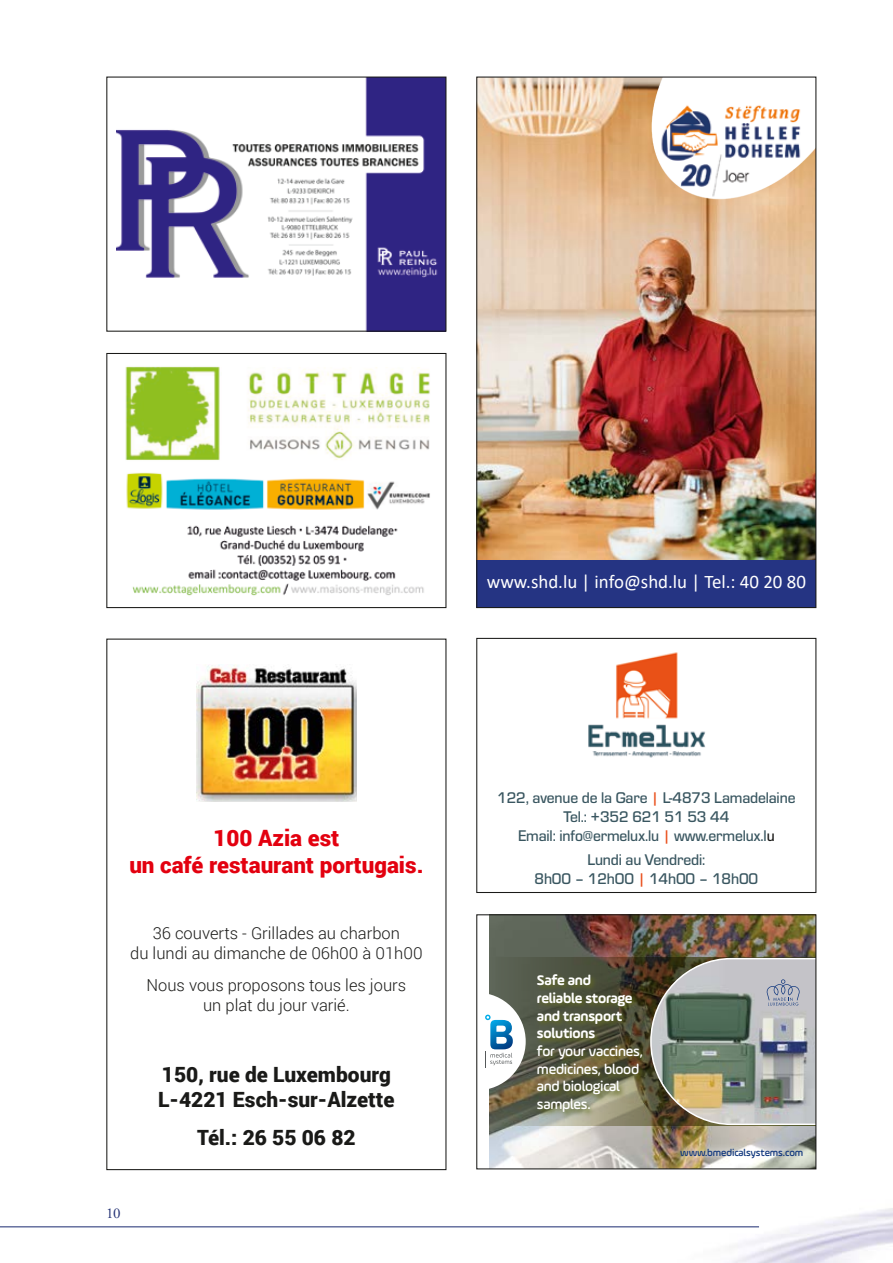
<style>
.page{position:relative;width:893px;height:1263px;background:#fff}
.page>*{position:absolute;margin:0;border:0;box-sizing:border-box;transform-origin:0 0}
.t1{font:900 22.5px/27px "Roboto";color:#e3000f;text-align:center}
.t2{font:900 21px/25.2px "Roboto";color:#1a1a18}
.t3{font:19.2px "Calibri";color:#fff}
.t4{font:300 16.5px/19.8px "Roboto";color:#1a1a18;text-align:center}
.t5{font:500 16.05px/19.2px "Eurostile";letter-spacing:-.01em;color:#395660;text-align:center}
.t6{font:15px "Adobe Garamond Pro";color:#253376}
.t7{font:500 14.7px/17.7px "Ample Soft";letter-spacing:-.02em;color:#fff}
.t8{font:700 14.7px/17.7px "Ample Soft";letter-spacing:-.02em;color:#fff}
.t9{font:500 10.35px "Ample Soft";letter-spacing:-.01em;color:#0f367d}
.s1{color:#e94d18}
.s2{color:#1a1a18}
</style>
<div class="page">
<hr style="left:0;top:1226px;width:759px;height:1px;background:#253376">
<img style="left:489px;top:916px;width:325px;height:251px">
<svg style="left:489px;top:958px;width:160px;height:167px;background:#636250"></svg>
<svg style="left:674px;top:1141px;width:136px;height:24px"></svg>
<svg style="left:536px;top:972px;width:113px;height:147px;background:#5d5e41"></svg>
<svg style="left:485px;top:992px;width:41px;height:98px"></svg>
<img style="left:649px;top:957px;width:165px;height:169px">
<div style="left:476px;top:914px;width:340px;height:255px;border:1px solid #1a1a18"></div>
<div style="left:476px;top:638px;width:340px;height:255px;border:1px solid #1a1a18"></div>
<img style="left:588px;top:652px;width:117px;height:106px">
<img style="left:197px;top:664px;width:159px;height:138px">
<img style="left:116px;top:79px;width:328px;height:251px">
<div style="left:106px;top:77px;width:340px;height:255px;border:1px solid #1a1a18"></div>
<img style="left:125px;top:366px;width:305px;height:230px">
<div style="left:106px;top:353px;width:340px;height:255px;border:1px solid #1a1a18"></div>
<img style="left:478px;top:79px;width:336px;height:481px">
<img style="left:564px;top:79px;width:250px;height:204px">
<div style="left:477px;top:560px;width:339px;height:48px;background:#253483"></div>
<p class="t3" style="left:487px;top:568px;width:321px">www.shd.lu | info@shd.lu | Tel.: 40 20 80</p>
<h1 class="t1" style="left:129px;top:824px;width:296px">100 Azia est<br>un café restaurant portugais.</h1>
<p class="t4" style="left:130px;top:923px;width:294px">36 couverts - Grillades au charbon<br>du lundi au dimanche de 06h00 à 01h00</p>
<p class="t4" style="left:147px;top:975px;width:261px">Nous vous proposons tous les jours un plat du jour varié.</p>
<h2 class="t2" style="left:158px;top:1061px;width:238px">150, rue de Luxembourg<br>L-4221 Esch-sur-Alzette</h2>
<h2 class="t2" style="left:197px;top:1124px;width:160px">Tél.: 26 55 06 82</h2>
<p class="t6" style="left:106px;top:1204px;width:16px">10</p>
<p class="t5" style="left:497px;top:787px;width:300px">122, avenue de la Gare <span class="s1">|</span> L-4873 Lamadelaine<br>Tel.: +352 621 51 53 44<br>Email: info@ermelux.lu <span class="s1">|</span> www.ermelux.l<span class="s2">u</span></p>
<p class="t5" style="left:534px;top:849px;width:225px">Lundi au Vendredi:<br>8h00 – 12h00 <span class="s1">|</span> 14h00 – 18h00</p>
<p class="t8" style="left:537px;top:971px;width:97px">Safe and reliable storage and transport solutions</p>
<p class="t7" style="left:537px;top:1042px;width:107px">for your vaccines, medicines, blood and biological samples.</p>
<p class="t9" style="left:680px;top:1146px;width:125px">www.bmedicalsystems.com</p>
</div>
